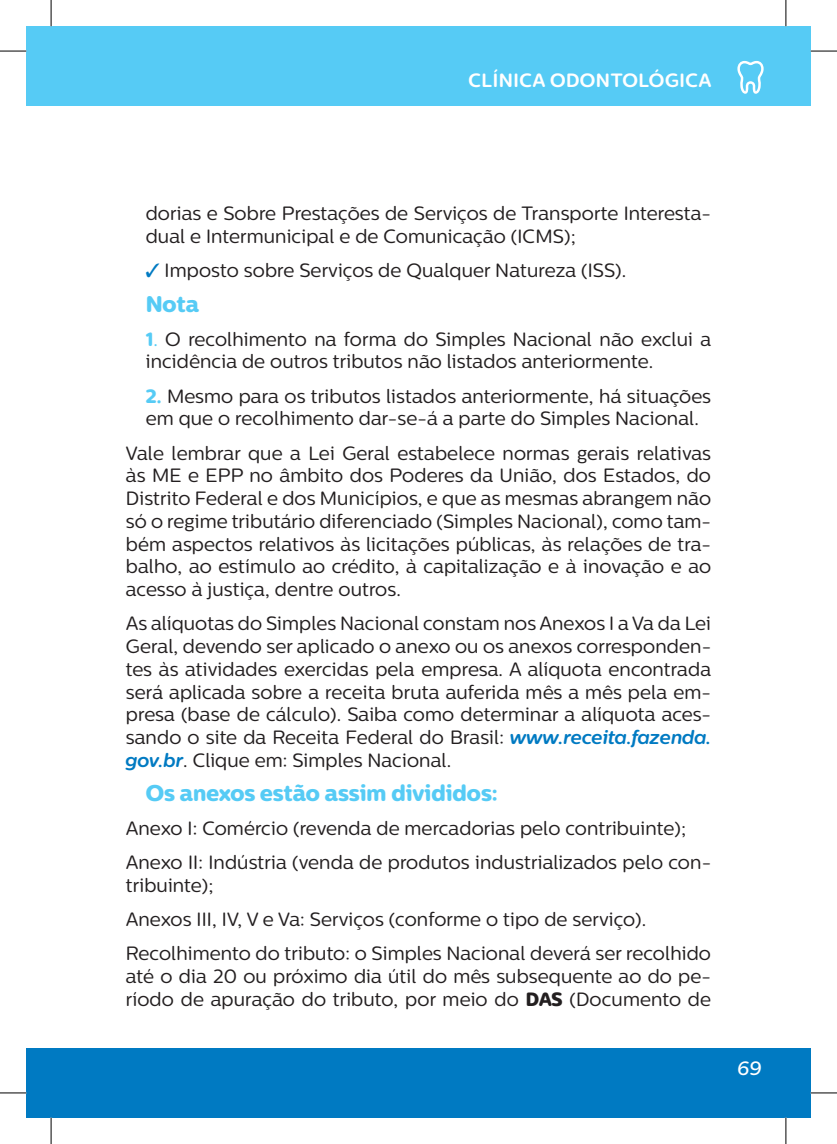
<style>
.page{position:relative;width:837px;height:1144px;background:#fff}
.page>*{position:absolute;margin:0;border:0;box-sizing:border-box;transform-origin:0 0}
.t1{font:800 22.75px "Centrale Sans Rounded";letter-spacing:-.025em;color:#56cbf5}
.t2{font:19.25px/22.8px "Centrale Sans Rounded";letter-spacing:-.025em;color:#231f20}
.t3{font:700 19.25px "Centrale Sans Rounded";letter-spacing:-.005em;color:#fff}
.t4{font:19.25px "Centrale Sans Rounded Medium Itali";color:#fff}
.s1{color:#007ac2}
.s2{font-weight:800;color:#56cbf5}
.s3{color:#56cbf5}
.s4{font-weight:700;font-style:italic;color:#007ac2}
.s5{font-weight:800}
</style>
<div class="page">
<div style="left:26px;top:1048px;width:25px;height:70px;background:#007ac2"></div>
<div style="left:51px;top:1048px;width:759px;height:70px;background:#007ac2"></div>
<div style="left:26px;top:26px;width:25px;height:80px;background:#56cbf5"></div>
<div style="left:51px;top:26px;width:759px;height:80px;background:#56cbf5"></div>
<svg style="left:737px;top:61px;width:26px;height:33px"></svg>
<svg style="left:0;top:51px;width:26px;height:1px"></svg>
<svg style="left:810px;top:51px;width:26px;height:1px"></svg>
<svg style="left:0;top:1092px;width:26px;height:1px"></svg>
<svg style="left:810px;top:1092px;width:26px;height:1px"></svg>
<svg style="left:51px;top:0;width:1px;height:26px"></svg>
<svg style="left:51px;top:1118px;width:1px;height:26px"></svg>
<svg style="left:785px;top:0;width:1px;height:26px"></svg>
<svg style="left:785px;top:1118px;width:1px;height:26px"></svg>
<p class="t3" style="left:468px;top:68px;width:245px">CLÍNICA ODONTOLÓGICA</p>
<p class="t2" style="left:145px;top:202px;width:567px">dorias e Sobre Prestações de Serviços de Transporte Interesta&shy;dual e Intermunicipal e de Comunicação (ICMS);</p>
<p class="t2" style="left:145px;top:259px;width:482px"><span class="s1">✓</span> Imposto sobre Serviços de Qualquer Natureza (ISS).</p>
<p class="t1" style="left:145px;top:289px;width:55px">Nota</p>
<p class="t2" style="left:145px;top:328px;width:567px"><span class="s2">1</span><span class="s3">.</span> O recolhimento na forma do Simples Nacional não exclui a incidência de outros tributos não listados anteriormente.</p>
<p class="t2" style="left:145px;top:385px;width:567px"><span class="s2">2.</span> Mesmo para os tributos listados anteriormente, há situações em que o recolhimento dar-se-á a parte do Simples Nacional.</p>
<p class="t2" style="left:125px;top:441px;width:587px;text-align:justify">Vale lembrar que a Lei Geral estabelece normas gerais relativas às ME e EPP no âmbito dos Poderes da União, dos Estados, do Distrito Federal e dos Municípios, e que as mesmas abrangem não só o regime tributário diferenciado (Simples Nacional), como tam&shy;bém aspectos relativos às licitações públicas, às relações de tra&shy;balho, ao estímulo ao crédito, à capitalização e à inovação e ao acesso à justiça, dentre outros.</p>
<p class="t2" style="left:125px;top:612px;width:587px;text-align:justify">As alíquotas do Simples Nacional constam nos Anexos I a Va da Lei Geral, devendo ser aplicado o anexo ou os anexos corresponden&shy;tes às atividades exercidas pela empresa. A alíquota encontrada será aplicada sobre a receita bruta auferida mês a mês pela em&shy;presa (base de cálculo). Saiba como determinar a alíquota aces&shy;sando o site da Receita Federal do Brasil: <span class="s4">www.receita.fazenda. gov.br</span>. Clique em: Simples Nacional.</p>
<p class="t1" style="left:145px;top:779px;width:354px">Os anexos estão assim divididos:</p>
<p class="t2" style="left:125px;top:811px;width:587px;line-height:34.1px">Anexo I: Comércio (revenda de mercadorias pelo contribuinte);<br>Anexo II: Indústria (venda de produtos industrializados pelo con-</p>
<p class="t2" style="left:125px;top:868px;width:587px;line-height:34.1px">tribuinte);<br>Anexos III, IV, V e Va: Serviços (conforme o tipo de serviço).<br>Recolhimento do tributo: o Simples Nacional deverá ser recolhido</p>
<p class="t2" style="left:125px;top:965px;width:587px">até o dia 20 ou próximo dia útil do mês subsequente ao do pe&shy;ríodo de apuração do tributo, por meio do <span class="s5">DAS</span> (Documento de</p>
<p class="t4" style="left:737px;top:1057px;width:26px">69</p>
</div>
